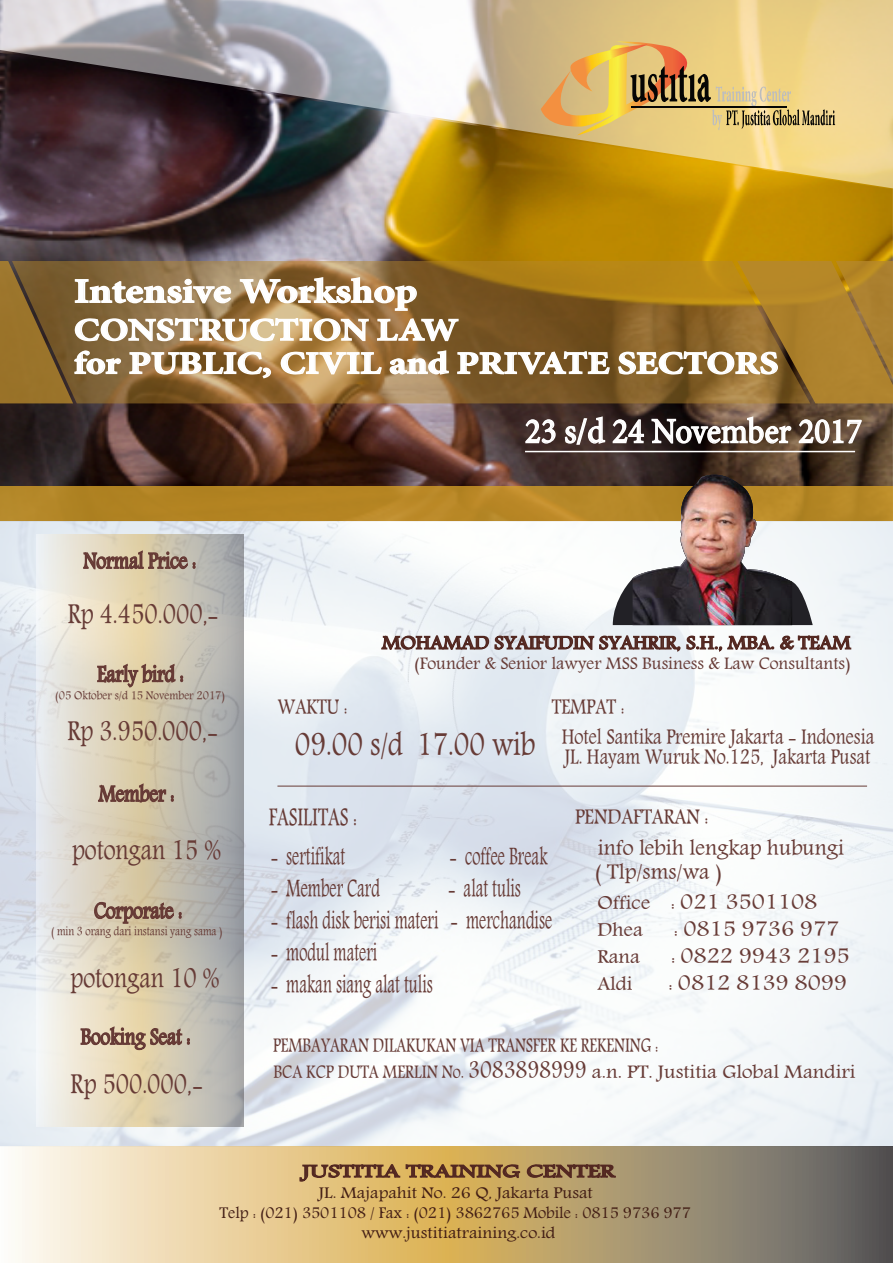
<style>
.page{position:relative;width:893px;height:1263px;background:#fff}
.page>*{position:absolute;margin:0;border:0;box-sizing:border-box;transform-origin:0 0}
.t1{font:35.25px "Minion Pro";color:#fff;scale:.94 1}
.t2{font:700 34.5px "Minion Pro";letter-spacing:-.005em;color:#fff;scale:1.19 1}
.t3{font:34.5px "Andalus";color:#673b36;scale:.82 1}
.t4{font:700 31.5px/33.3px "Minion Pro";color:#fff;scale:1.19 1}
.t5{font:30px "Andalus";color:#673b36;scale:.8 1}
.t6{font:26.7px "Andalus";color:#673b36;scale:.72 1}
.t7{font:26.55px "Andalus";color:#673b36;scale:.62 1}
.t8{font:22.5px/30px "Andalus";color:#673b36;scale:.82 1}
.t9{font:22.5px "Andalus";color:#673b36;scale:1.06 1}
.t10{font:22.5px/31px "Andalus";color:#673b36;scale:.88 1}
.t11{font:22.5px/30.3px "Andalus";color:#673b36}
.t12{font:21px "Andalus";color:#673b36;scale:.76 1}
.t13{font:19.95px "Andalus";color:#673b36;scale:1.06 1}
.t14{font:19.5px "Andalus";color:#673b36;scale:.84 1}
.t15{font:19.5px "Andalus";color:#532821;scale:1.08 1}
.t16{font:18.45px "Andalus";color:#532821;scale:1.44 1}
.t17{font:18px "Andalus";color:#673b36}
.t18{font:16.8px/20.1px "Andalus";color:#431e15;text-align:center;scale:1.08 1}
.t19{font:13.2px "Andalus";color:#673b36;scale:.81 1}
.t20{font:12.45px "Andalus";color:#673b36;scale:.9 1}
.s1{font-size:19.95px}
.s2{font-size:25.5px}
</style>
<div class="page">
<img style="left:0;top:189px;width:893px;height:957px">
<img style="left:0;top:0;width:893px;height:189px">
<div style="left:0;top:487px;width:893px;height:34px;background:#b38322"></div>
<svg style="left:8px;top:1146px;width:885px;height:117px;background:#c1af88"></svg>
<svg style="left:37px;top:534px;width:206px;height:593px;background:#d1ccbd"></svg>
<svg style="left:93px;top:901px;width:90px;height:23px;background:#ab9481"></svg>
<svg style="left:97px;top:780px;width:78px;height:57px;background:#c4b49a"></svg>
<svg style="left:82px;top:549px;width:115px;height:21px;background:#ac9583"></svg>
<svg style="left:80px;top:1025px;width:111px;height:26px;background:#b9a28c"></svg>
<svg style="left:299px;top:1147px;width:318px;height:35px;background:#ba975b"></svg>
<svg style="left:541px;top:40px;width:294px;height:95px;background:#d8b871"></svg>
<svg style="left:0;top:261px;width:611px;height:142px;background:#9a7a4b"></svg>
<svg style="left:617px;top:261px;width:276px;height:142px;background:#a47b2e"></svg>
<svg style="left:380px;top:475px;width:472px;height:200px"></svg>
<svg style="left:524px;top:419px;width:32px;height:25px"></svg>
<svg style="left:564px;top:415px;width:42px;height:30px"></svg>
<svg style="left:612px;top:419px;width:33px;height:25px"></svg>
<svg style="left:651px;top:415px;width:141px;height:29px;background:#776a63"></svg>
<svg style="left:798px;top:418px;width:65px;height:26px"></svg>
<hr style="left:525px;top:451px;width:330px;height:1px;background:#fff">
<svg style="left:96px;top:662px;width:89px;height:26px;background:#b59f88"></svg>
<p class="t2" style="left:74px;top:267px;width:290px">Intensive Workshop</p>
<p class="t4" style="left:74px;top:313px;width:593px">CONSTRUCTION LAW<br>for PUBLIC, CIVIL and PRIVATE SECTORS</p>
<h1 class="t1" style="left:525px;top:408px;width:360px">23 s/d 24 November 2017</h1>
<p class="t5" style="left:68px;top:592px;width:190px">Rp 4.450.000,-</p>
<p class="t20" style="left:55px;top:686px;width:190px">(05 Oktober s/d 15 November 2017)</p>
<p class="t5" style="left:67px;top:709px;width:190px">Rp 3.950.000,-</p>
<p class="t5" style="left:72px;top:828px;width:188px">potongan 15 %</p>
<p class="t19" style="left:51px;top:921px;width:213px">( min 3 orang dari instansi yang sama )</p>
<p class="t5" style="left:71px;top:955px;width:188px">potongan 10 %</p>
<p class="t5" style="left:71px;top:1062px;width:167px">Rp 500.000,-</p>
<p class="t15" style="left:382px;top:628px;width:435px">MOHAMAD SYAIFUDIN SYAHRIR, S.H., MBA. &amp; TEAM</p>
<p class="t17" style="left:414px;top:650px;width:438px">(Founder &amp; Senior lawyer MSS Business &amp; Law Consultants)</p>
<p class="t8" style="left:277px;top:692px;width:87px">WAKTU :</p>
<p class="t3" style="left:295px;top:719px;width:295px">09.00 s/d 17.00 wib</p>
<p class="t8" style="left:562px;top:692px;width:383px;text-indent:-10px">TEMPAT :<br>Hotel Santika Premire Jakarta - Indonesia</p>
<p class="t8" style="left:565px;top:743px;width:375px">JL. Hayam Wuruk No.125, Jakarta Pusat</p>
<p class="t6" style="left:269px;top:798px;width:124px">FASILITAS :</p>
<p class="t7" style="left:271px;top:837px;width:122px">- sertifikat</p>
<p class="t7" style="left:449px;top:837px;width:160px">- coffee Break</p>
<p class="t7" style="left:271px;top:869px;width:178px">- Member Card</p>
<p class="t7" style="left:448px;top:869px;width:119px">- alat tulis</p>
<p class="t7" style="left:271px;top:901px;width:456px">- flash disk berisi materi - merchandise</p>
<p class="t7" style="left:271px;top:932px;width:173px">- modul materi</p>
<p class="t7" style="left:271px;top:964px;width:263px">- makan siang alat tulis</p>
<p class="t10" style="left:598px;top:801px;width:282px;text-indent:-23px">PENDAFTARAN :<br>info lebih lengkap hubungi</p>
<p class="t11" style="left:595px;top:857px;width:224px">( Tlp/sms/wa )<br><span class="s1">Office :</span> 021 3501108</p>
<p class="t13" style="left:597px;top:915px;width:45px">Dhea</p>
<p class="t9" style="left:674px;top:912px;width:158px"><span class="s1">:</span> 0815 9736 977</p>
<p class="t13" style="left:597px;top:942px;width:42px">Rana</p>
<p class="t9" style="left:671px;top:939px;width:170px"><span class="s1">:</span> 0822 9943 2195</p>
<p class="t13" style="left:597px;top:969px;width:35px">Aldi</p>
<p class="t9" style="left:668px;top:966px;width:170px"><span class="s1">:</span> 0812 8139 8099</p>
<p class="t12" style="left:273px;top:1029px;width:509px">PEMBAYARAN DILAKUKAN VIA TRANSFER KE REKENING :</p>
<p class="t14" style="left:273px;top:1057px;width:694px">BCA KCP DUTA MERLIN No. <span class="s2">3083898999</span> a.n. PT. Justitia Global Mandiri</p>
<p class="t16" style="left:302px;top:1158px;width:218px">JUSTITIA TRAINING CENTER</p>
<p class="t18" style="left:219px;top:1183px;width:438px">JL. Majapahit No. 26 Q, Jakarta Pusat<br>Telp : (021) 3501108 / Fax : (021) 3862765 Mobile : 0815 9736 977 www.justitiatraining.co.id</p>
</div>
